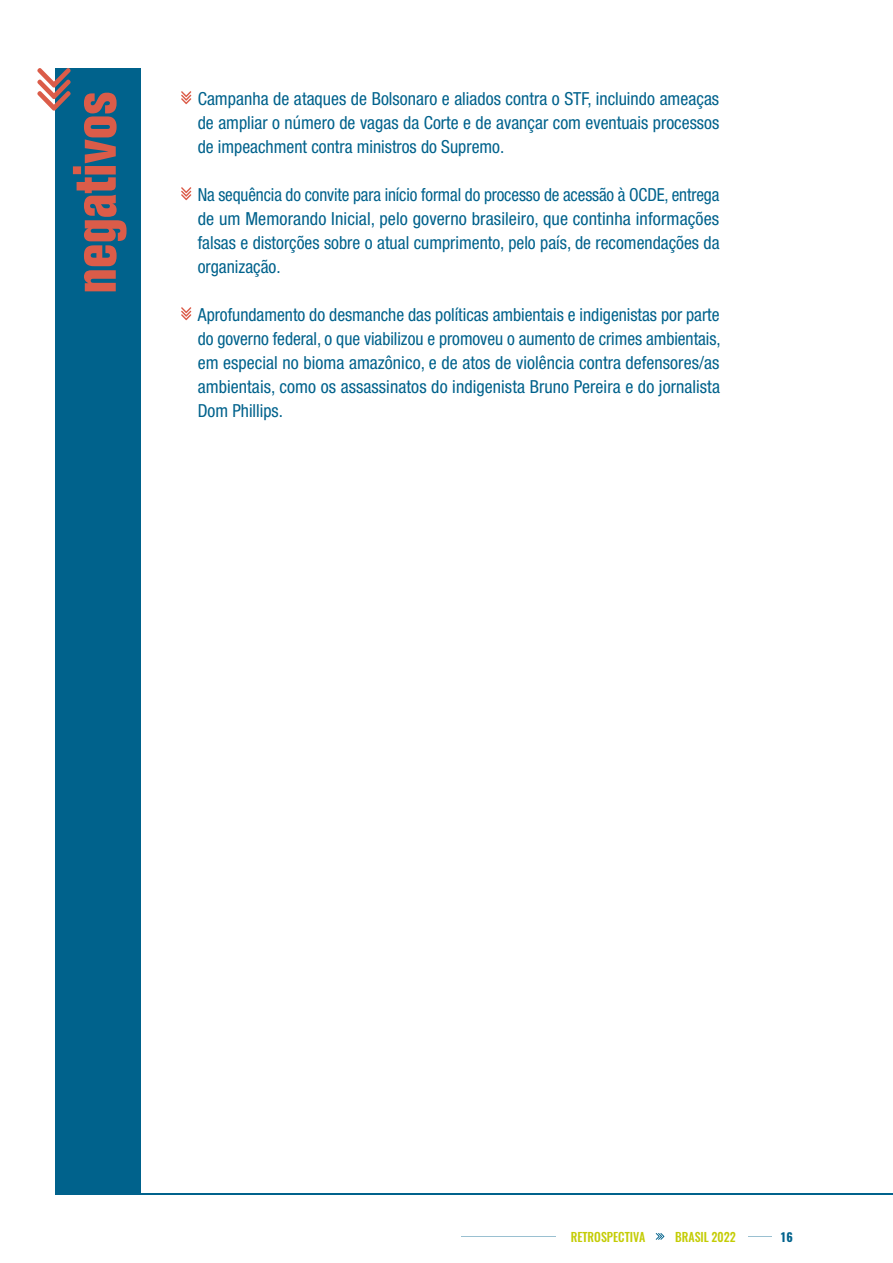
<style>
.page{position:relative;width:893px;height:1263px;background:#fff}
.page>*{position:absolute;margin:0;border:0;box-sizing:border-box;transform-origin:0 0}
.t1{font:700 condensed 60px "Folio";color:#db5c49}
.t2{font:condensed 18px/24px "Helvetica Neue LT Std";color:#00628c;text-align:justify}
.t3{font:condensed 18px/24px "Helvetica Neue LT Std";color:#00628c;text-align:justify;scale:.95 1}
.t4{font:500 12.3px "Oswald";color:#c4cc05}
.t5{font:700 12px "Oswald";color:#00628c}
</style>
<div class="page">
<hr style="left:461px;top:1236px;width:95px;height:1px;background:#00628c">
<svg style="left:748px;top:1236px;width:24px;height:1px"></svg>
<svg style="left:656px;top:1233px;width:8px;height:7px"></svg>
<svg style="left:181px;top:91px;width:10px;height:13px"></svg>
<svg style="left:181px;top:187px;width:10px;height:13px"></svg>
<svg style="left:181px;top:307px;width:10px;height:13px"></svg>
<div style="left:55px;top:68px;width:85px;height:1127px;background:#00628c"></div>
<svg style="left:37px;top:68px;width:34px;height:43px"></svg>
<hr style="left:138px;top:1193px;width:755px;height:2px;background:#00628c">
<h1 class="t1" style="left:61px;top:294px;width:204px;rotate:-90deg">negativos</h1>
<p class="t2" style="left:198px;top:86px;width:523px">Campanha de ataques de Bolsonaro e aliados contra o STF, incluindo ameaças de ampliar o número de vagas da Corte e de avançar com eventuais processos de impeachment contra ministros do Supremo.</p>
<p class="t3" style="left:198px;top:182px;width:551px">Na sequência do convite para início formal do processo de acessão à OCDE, entrega de um Memorando Inicial, pelo governo brasileiro, que continha informações falsas e distorções sobre o atual cumprimento, pelo país, de recomendações da organização.</p>
<p class="t2" style="left:198px;top:302px;width:524px">Aprofundamento do desmanche das políticas ambientais e indigenistas por parte do governo federal, o que viabilizou e promoveu o aumento de crimes ambientais, em especial no bioma amazônico, e de atos de violência contra defensores/as ambientais, como os assassinatos do indigenista Bruno Pereira e do jornalista Dom Phillips.</p>
<p class="t4" style="left:571px;top:1228px;width:76px">RETROSPECTIVA</p>
<p class="t4" style="left:675px;top:1228px;width:62px">BRASIL 2022</p>
<p class="t5" style="left:780px;top:1228px;width:14px">16</p>
</div>
